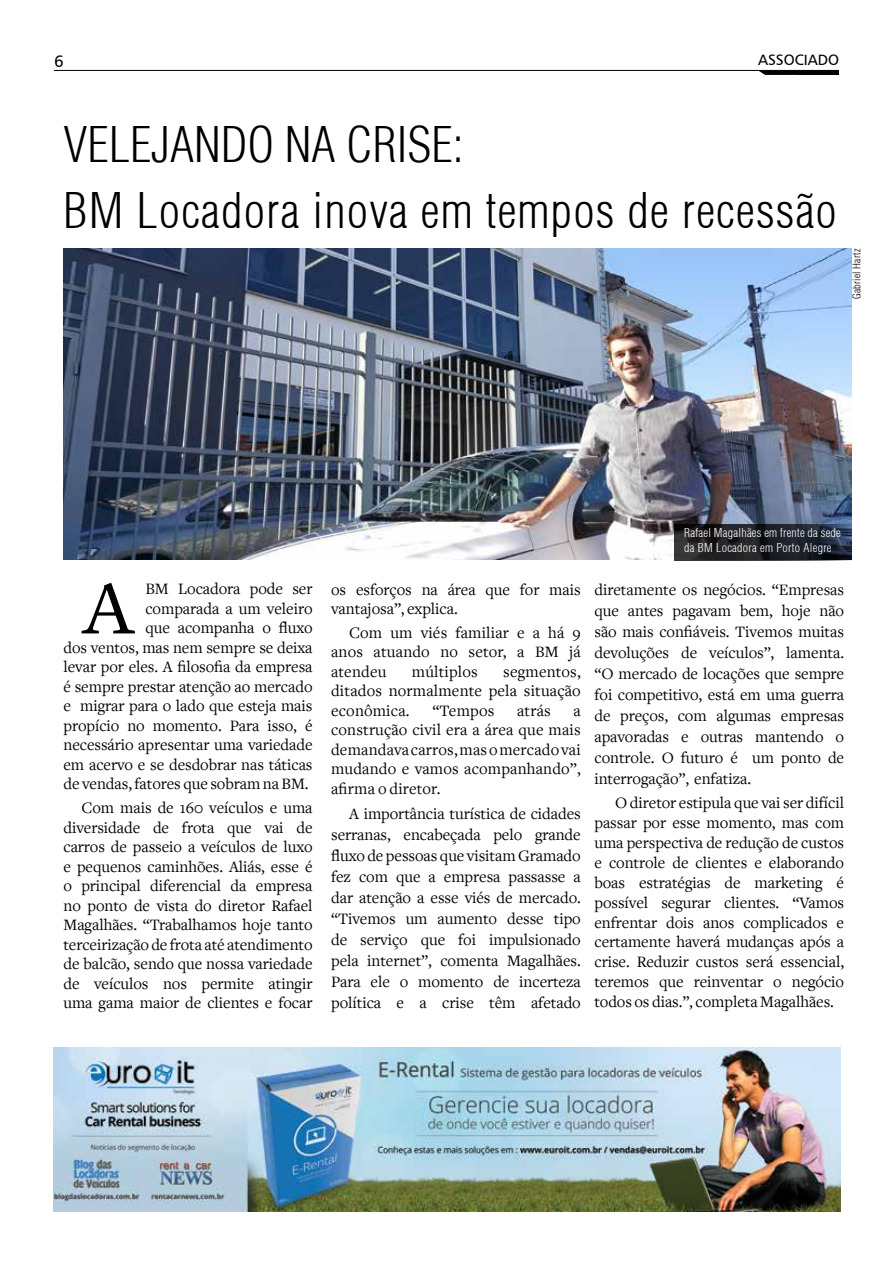
<style>
.page{position:relative;width:893px;height:1263px;background:#fff}
.page>*{position:absolute;margin:0;border:0;box-sizing:border-box;transform-origin:0 0}
.t1{font:78.9px "Freight Text";color:#000;scale:1.08 1}
.t2{font:300 condensed 48px/66px "Helvetica";letter-spacing:.025em;color:#000}
.t3{font:16.5px/19.5px "Freight Text";letter-spacing:-.005em;color:#000;text-align:justify}
.t4{font:16.5px "Humanist 777 BT Roman B";color:#000}
.t5{font:15px "Humanist 777 BT Roman B";color:#000}
.t6{font:300 condensed 12px/15px "Helvetica";letter-spacing:.025em;color:#fff}
.t7{font:300 condensed 10.5px "Helvetica";letter-spacing:.025em;color:#000}
</style>
<div class="page">
<div style="left:798px;top:70px;width:41px;height:5px;background:#000"></div>
<svg style="left:759px;top:71px;width:39px;height:4px"></svg>
<hr style="left:54px;top:70px;width:785px;height:1px;background:#000">
<img style="left:63px;top:248px;width:788px;height:312px">
<svg style="left:674px;top:524px;width:177px;height:37px;background:#21242c"></svg>
<img style="left:53px;top:1047px;width:788px;height:164px">
<p class="t4" style="left:54px;top:51px;width:11px">6</p>
<p class="t5" style="left:758px;top:51px;width:82px">ASSOCIADO</p>
<h2 class="t2" style="left:63px;top:111px;width:775px">vELEJANDO NA CRISE:<br>BM Locadora inova em tempos de recessão</h2>
<p class="t7" style="left:850px;top:299px;width:52px;rotate:-90deg">Gabriel Hartz</p>
<h1 class="t1" style="left:83px;top:564px;width:49px">A</h1>
<p class="t3" style="left:63px;top:580px;width:251px;text-align:right">BM Locadora pode ser<br>comparada a um veleiro<br>que acompanha o fluxo<br>dos ventos, mas nem sempre se deixa levar por eles. A filosofia da empresa é sempre prestar atenção ao mercado e migrar para o lado que esteja mais propício no momento. Para isso, é necessário apresentar uma variedade em acervo e se desdobrar nas táticas de vendas, fatores que sobram na BM.</p>
<p class="t3" style="left:63px;top:798px;width:251px;text-indent:18px">Com mais de 160 veículos e uma diversidade de frota que vai de carros de passeio a veículos de luxo e pequenos caminhões. Aliás, esse é o principal diferencial da empresa no ponto de vista do diretor Rafael Magalhães. “Trabalhamos hoje tanto terceirização de frota até atendimento de balcão, sendo que nossa variedade de veículos nos permite atingir uma gama maior de clientes e focar</p>
<p class="t3" style="left:331px;top:580px;width:251px">os esforços na área que for mais vantajosa”, explica.</p>
<p class="t3" style="left:331px;top:623px;width:251px;text-indent:18px">Com um viés familiar e a há 9 anos atuando no setor, a BM já atendeu</p>
<p class="t3" style="left:412px;top:662px;width:68px">múltiplos</p>
<p class="t3" style="left:331px;top:662px;width:251px;text-indent:172px">segmentos, ditados normalmente pela situação econômica.</p>
<p class="t3" style="left:432px;top:701px;width:64px">“Tempos</p>
<p class="t3" style="left:517px;top:701px;width:35px">atrás</p>
<p class="t3" style="left:331px;top:701px;width:251px;text-indent:242px">a construção civil era a área que mais demandava carros, mas o mercado vai mudando e vamos acompanhando”, afirma o diretor.</p>
<p class="t3" style="left:331px;top:803px;width:251px;line-height:21px;text-indent:18px">A importância turística de cidades serranas, encabeçada pelo grande fluxo de pessoas que visitam Gramado fez com que a empresa passasse a dar atenção a esse viés de mercado. “Tivemos um aumento desse tipo de serviço que foi impulsionado pela internet”, comenta Magalhães.<br>Para ele o momento de incerteza política e a crise têm afetado</p>
<p class="t6" style="left:684px;top:525px;width:158px">Rafael Magalhães em frente da sede da BM Locadora em Porto Alegre</p>
<p class="t3" style="left:594px;top:579px;width:251px;line-height:21px">diretamente os negócios. “Empresas que antes pagavam bem, hoje não são mais confiáveis. Tivemos muitas devoluções de veículos”, lamenta. “O mercado de locações que sempre foi competitivo, está em uma guerra de preços, com algumas empresas apavoradas e outras mantendo o controle. O futuro é um ponto de interrogação”, enfatiza.</p>
<p class="t3" style="left:594px;top:793px;width:251px;line-height:20px;text-indent:21px">O diretor estipula que vai ser difícil passar por esse momento, mas com uma perspectiva de redução de custos e controle de clientes e elaborando boas estratégias de marketing é possível segurar clientes. “Vamos enfrentar dois anos complicados e certamente haverá mudanças após a crise. Reduzir custos será essencial, teremos que reinventar o negócio todos os dias.”, completa Magalhães.</p>
</div>
